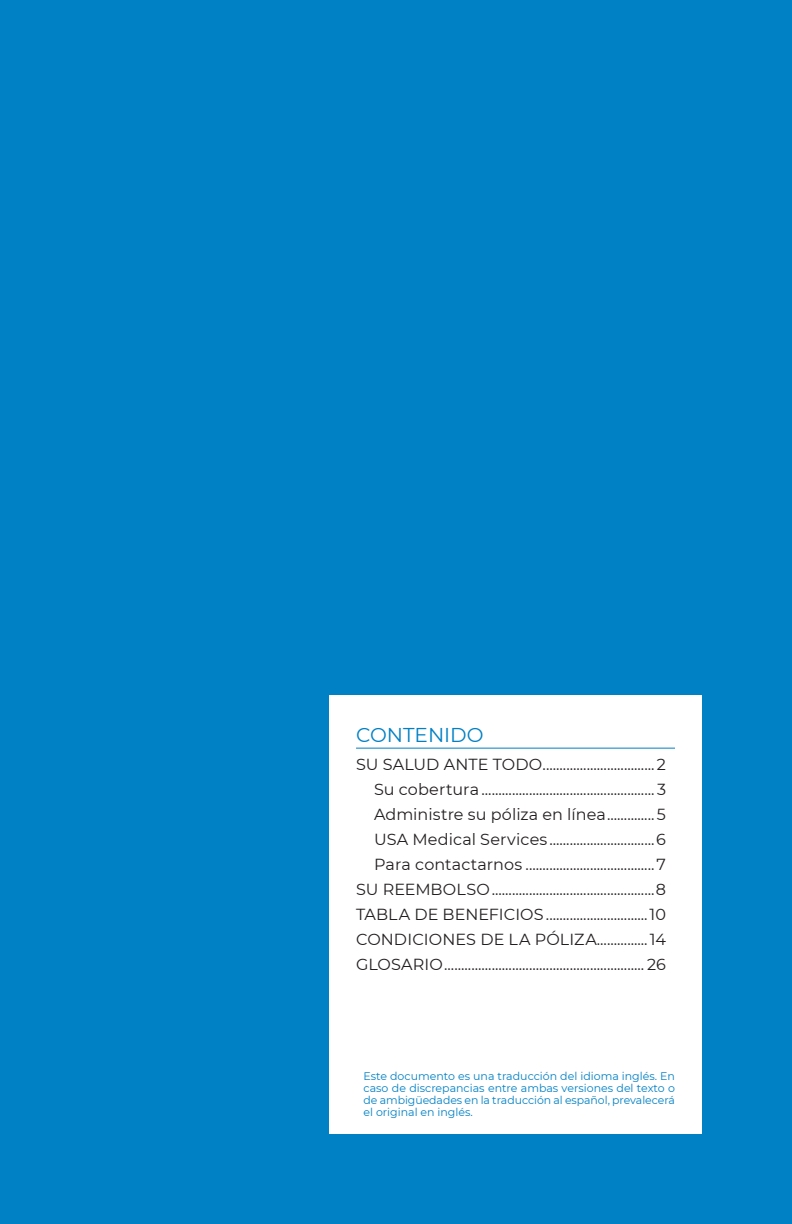
<style>
.page{position:relative;width:792px;height:1224px;background:#0080c5}
.page>*{position:absolute;margin:0;border:0;box-sizing:border-box;transform-origin:0 0}
.t1{font:20px "Montserrat";color:#0080c5}
.t2{font:16px/25px "Montserrat";letter-spacing:.01em;color:#231f20;text-align:right}
.t3{font:11px/12px "Montserrat";color:#0080c5;text-align:justify}
</style>
<div class="page">
<div style="left:329px;top:696px;width:373px;height:438px;background:#fff"></div>
<hr style="left:356px;top:748px;width:319px;height:1px;background:#0080c5">
<p class="t1" style="left:356px;top:721px;width:129px">CONTENIDO</p>
<p class="t2" style="left:356px;top:751px;width:312px">SU SALUD ANTE TODO................................. 2<br>Su cobertura ................................................... 3<br>Administre su póliza en línea.............. 5<br>USA Medical Services...............................6<br>Para contactarnos ......................................7<br>SU REEMBOLSO................................................8<br>TABLA DE BENEFICIOS..............................10<br>CONDICIONES DE LA PÓLIZA...............14<br>GLOSARIO........................................................... 26</p>
<p class="t3" style="left:364px;top:1070px;width:313px">Este documento es una traducción del idioma inglés. En caso de discrepancias entre ambas versiones del texto o de ambigüedades en la traducción al español, prevalecerá el original en inglés.</p>
</div>
